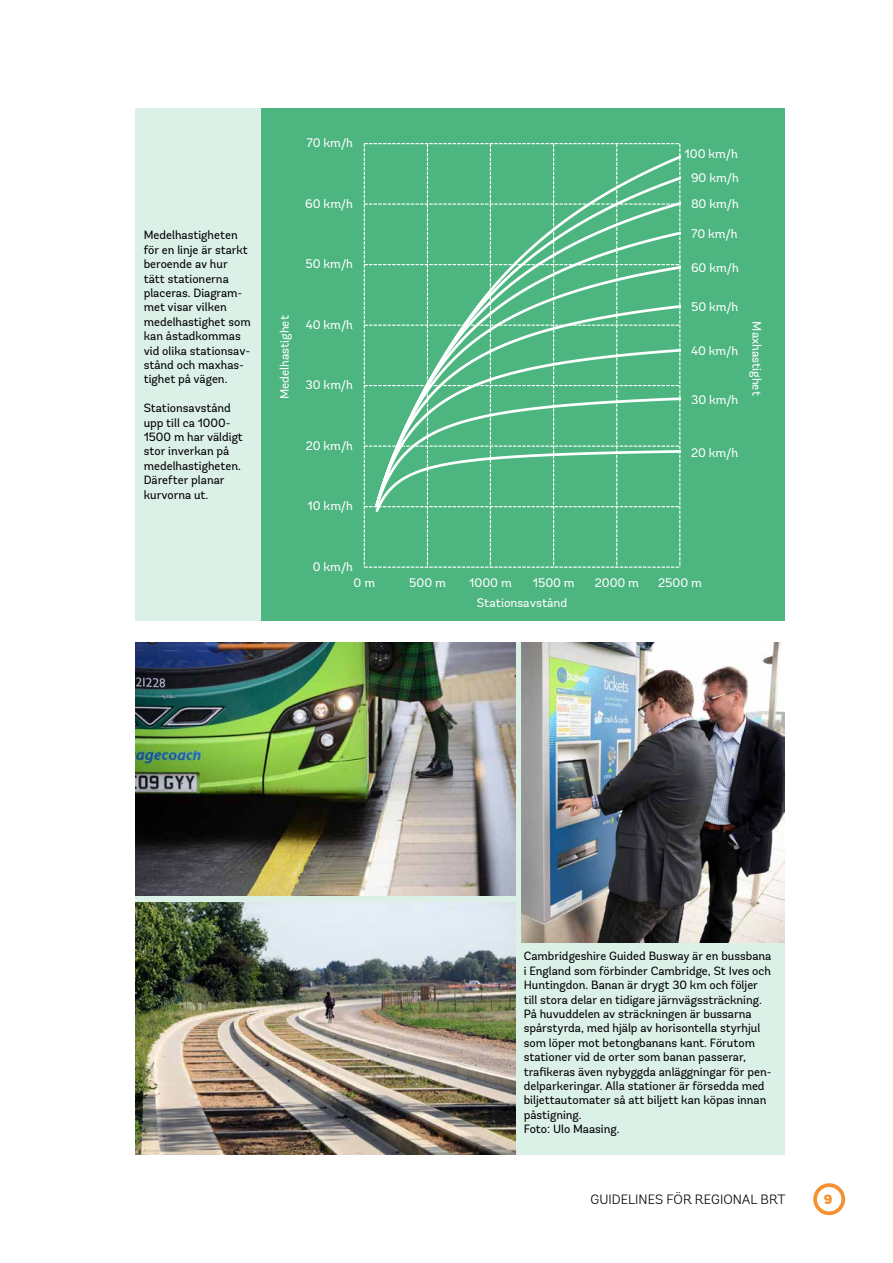
<style>
.page{position:relative;width:893px;height:1263px;background:#fff}
.page>*{position:absolute;margin:0;border:0;box-sizing:border-box;transform-origin:0 0}
.t1{font:300 13.5px "Andes Rounded";color:#000}
.t2{font:900 13.5px "Andes Rounded";color:#f59131}
.t3{font:12.45px/23.5px "Andes Rounded";letter-spacing:-.005em;color:#fff;text-align:center}
.t4{font:12px/14.4px "Andes Rounded";color:#000}
</style>
<div class="page">
<div style="left:813px;top:1183px;width:32px;height:32px;border:4px solid #f59131;border-radius:50%"></div>
<div style="left:135px;top:642px;width:650px;height:513px;background:#dbf0e6"></div>
<div style="left:135px;top:108px;width:650px;height:513px;background:#dbf0e6"></div>
<div style="left:261px;top:108px;width:524px;height:513px;background:#4cb580"></div>
<svg style="left:364px;top:143px;width:317px;height:425px"></svg>
<img style="left:135px;top:902px;width:380px;height:253px">
<img style="left:521px;top:642px;width:264px;height:301px">
<img style="left:135px;top:642px;width:380px;height:254px">
<p class="t4" style="left:144px;top:228px;width:109px">Medelhastigheten för en linje är starkt beroende av hur tätt stationerna placeras. Diagram&shy;met visar vilken medelhastighet som kan åstadkommas vid olika stationsav&shy;stånd och maxhas&shy;tighet på vägen.</p>
<p class="t4" style="left:144px;top:401px;width:101px">Stationsavstånd upp till ca 1000-<br>1500 m har väldigt stor inverkan på medelhastigheten.<br>Därefter planar kurvorna ut.</p>
<p class="t3" style="left:306px;top:131px;width:48px">70 km/h</p>
<p class="t3" style="left:305px;top:192px;width:49px">60 km/h</p>
<p class="t3" style="left:306px;top:252px;width:49px">50 km/h</p>
<p class="t3" style="left:273px;top:399px;width:85px;rotate:-90deg">Medelhastighet</p>
<p class="t3" style="left:306px;top:313px;width:49px">40 km/h</p>
<p class="t3" style="left:305px;top:373px;width:49px">30 km/h</p>
<p class="t3" style="left:306px;top:434px;width:49px">20 km/h</p>
<p class="t3" style="left:307px;top:494px;width:47px">10 km/h</p>
<p class="t3" style="left:684px;top:142px;width:56px">100 km/h<br>90 km/h</p>
<p class="t3" style="left:691px;top:192px;width:49px">80 km/h</p>
<p class="t3" style="left:691px;top:222px;width:48px">70 km/h</p>
<p class="t3" style="left:691px;top:256px;width:49px">60 km/h</p>
<p class="t3" style="left:691px;top:295px;width:49px">50 km/h</p>
<p class="t3" style="left:691px;top:339px;width:49px">40 km/h</p>
<p class="t3" style="left:691px;top:388px;width:49px">30 km/h</p>
<p class="t3" style="left:768px;top:321px;width:76px;rotate:90deg">Maxhastighet</p>
<p class="t3" style="left:691px;top:441px;width:49px">20 km/h</p>
<p class="t3" style="left:313px;top:555px;width:42px">0 km/h</p>
<p class="t3" style="left:354px;top:571px;width:23px">0 m</p>
<p class="t3" style="left:409px;top:571px;width:38px">500 m</p>
<p class="t3" style="left:469px;top:571px;width:44px">1000 m</p>
<p class="t3" style="left:533px;top:571px;width:43px">1500 m</p>
<p class="t3" style="left:595px;top:571px;width:46px">2000 m</p>
<p class="t3" style="left:658px;top:571px;width:45px">2500 m</p>
<p class="t3" style="left:477px;top:591px;width:92px">Stationsavstånd</p>
<p class="t4" style="left:524px;top:949px;width:249px">Cambridgeshire Guided Busway är en bussbana i England som förbinder Cambridge, St Ives och Huntingdon. Banan är drygt 30 km och följer till stora delar en tidigare järnvägssträckning.<br>På huvuddelen av sträckningen är bussarna spårstyrda, med hjälp av horisontella styrhjul som löper mot betongbanans kant. Förutom stationer vid de orter som banan passerar, trafikeras även nybyggda anläggningar för pen&shy;delparkeringar. Alla stationer är försedda med biljettautomater så att biljett kan köpas innan påstigning.<br>Foto: Ulo Maasing.</p>
<p class="t1" style="left:590px;top:1191px;width:196px">GUIDELINES FÖR REGIONAL BRT</p>
<p class="t2" style="left:824px;top:1191px;width:10px">9</p>
</div>
